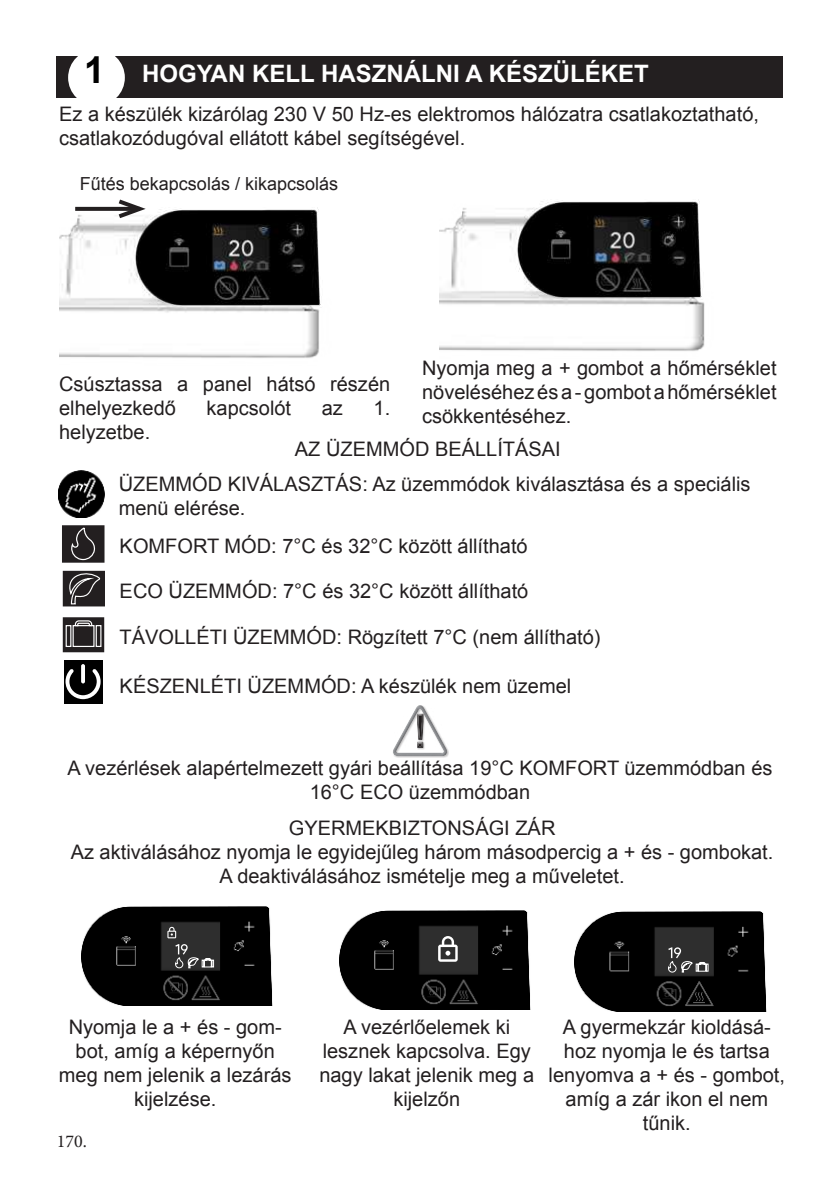
<style>
.page{position:relative;width:840px;height:1191px;background:#fff}
.page>*{position:absolute;margin:0;border:0;box-sizing:border-box;transform-origin:0 0}
.t1{font:700 24px "Arial";color:#fff}
.t2{font:20px/24px "Arial";color:#231f20;text-align:center}
.t3{font:18px "Arial";color:#231f20}
.t4{font:18px "Minion Pro";color:#231f20}
.s1{font-size:37.2px;color:#000}
</style>
<div class="page">
<img style="left:59px;top:206px;width:260px;height:152px">
<div style="left:57px;top:57px;width:725px;height:41px;background:#231f20"></div>
<div style="left:68px;top:49px;width:57px;height:57px;background:#fff;border-radius:50%"></div>
<img style="left:439px;top:208px;width:266px;height:143px">
<svg style="left:393px;top:705px;width:56px;height:53px"></svg>
<svg style="left:415px;top:712px;width:10px;height:2px"></svg>
<svg style="left:415px;top:714px;width:10px;height:35px"></svg>
<div style="left:64px;top:660px;width:38px;height:43px;background:#000"></div>
<svg style="left:65px;top:664px;width:36px;height:35px"></svg>
<img style="left:134px;top:207px;width:187px;height:100px">
<svg style="left:75px;top:207px;width:39px;height:4px"></svg>
<svg style="left:114px;top:199px;width:37px;height:22px"></svg>
<img style="left:515px;top:199px;width:188px;height:101px">
<img style="left:58px;top:470px;width:47px;height:47px">
<img style="left:81px;top:906px;width:191px;height:99px">
<svg style="left:167px;top:926px;width:9px;height:12px"></svg>
<svg style="left:175px;top:944px;width:39px;height:28px"></svg>
<img style="left:339px;top:910px;width:191px;height:99px">
<svg style="left:438px;top:936px;width:19px;height:25px"></svg>
<img style="left:574px;top:911px;width:192px;height:100px">
<svg style="left:668px;top:947px;width:40px;height:25px"></svg>
<div style="left:62px;top:525px;width:42px;height:37px;border:3px solid #231f20"></div>
<div style="left:63px;top:571px;width:42px;height:35px;border:3px solid #231f20"></div>
<svg style="left:64px;top:526px;width:37px;height:79px;background:#4e4b4c"></svg>
<div style="left:64px;top:619px;width:39px;height:31px;background:#231f20"></div>
<div style="left:63px;top:617px;width:41px;height:35px;border:3px solid #231f20"></div>
<svg style="left:65px;top:620px;width:37px;height:27px"></svg>
<p class="t1" style="left:84px;top:58px;width:566px"><span class="s1">1</span> HOGYAN KELL HASZNÁLNI A KÉSZÜLÉKET</p>
<p class="t2" style="left:59px;top:102px;width:701px;text-align:left">Ez a készülék kizárólag 230 V 50 Hz-es elektromos hálózatra csatlakoztatható, csatlakozódugóval ellátott kábel segítségével.</p>
<p class="t3" style="left:80px;top:172px;width:260px">Fűtés bekapcsolás / kikapcsolás</p>
<p class="t2" style="left:422px;top:356px;width:356px;text-align:justify">Nyomja meg a + gombot a hőmérséklet növeléséhez és a - gombot a hőmérséklet csökkentéséhez.</p>
<p class="t2" style="left:59px;top:373px;width:332px;text-align:left">Csúsztassa a panel hátsó részén elhelyezkedő</p>
<p class="t2" style="left:206px;top:397px;width:86px">kapcsolót</p>
<p class="t2" style="left:321px;top:397px;width:23px">az</p>
<p class="t2" style="left:373px;top:397px;width:18px">1.</p>
<p class="t2" style="left:59px;top:421px;width:93px">helyzetbe.</p>
<p class="t2" style="left:119px;top:431px;width:633px;line-height:35.2px;text-align:left;text-indent:176px">AZ ÜZEMMÓD BEÁLLÍTÁSAI<br>ÜZEMMÓD KIVÁLASZTÁS: Az üzemmódok kiválasztása és a speciális</p>
<p class="t2" style="left:119px;top:488px;width:410px;line-height:38.6px;text-align:left">menü elérése.<br>KOMFORT MÓD: 7°C és 32°C között állítható</p>
<p class="t2" style="left:120px;top:579px;width:410px">ECO ÜZEMMÓD: 7°C és 32°C között állítható</p>
<p class="t2" style="left:120px;top:625px;width:482px">TÁVOLLÉTI ÜZEMMÓD: Rögzített 7°C (nem állítható)</p>
<p class="t2" style="left:120px;top:674px;width:453px">KÉSZENLÉTI ÜZEMMÓD: A készülék nem üzemel</p>
<p class="t2" style="left:67px;top:756px;width:706px">A vezérlések alapértelmezett gyári beállítása 19°C KOMFORT üzemmódban és<br>16°C ECO üzemmódban</p>
<p class="t2" style="left:71px;top:816px;width:703px">GYERMEKBIZTONSÁGI ZÁR<br>Az aktiválásához nyomja le egyidejűleg három másodpercig a + és - gombokat.<br>A deaktiválásához ismételje meg a műveletet.</p>
<p class="t2" style="left:59px;top:1014px;width:234px">Nyomja le a + és - gom&shy;bot, amíg a képernyőn meg nem jelenik a lezárás kijelzése.</p>
<p class="t2" style="left:319px;top:1014px;width:216px">A vezérlőelemek ki lesznek kapcsolva. Egy nagy lakat jelenik meg a kijelzőn</p>
<p class="t2" style="left:548px;top:1014px;width:238px">A gyermekzár kioldásá&shy;hoz nyomja le és tartsa lenyomva a + és - gombot, amíg a zár ikon el nem tűnik.</p>
<p class="t4" style="left:57px;top:1130px;width:32px">170.</p>
</div>
